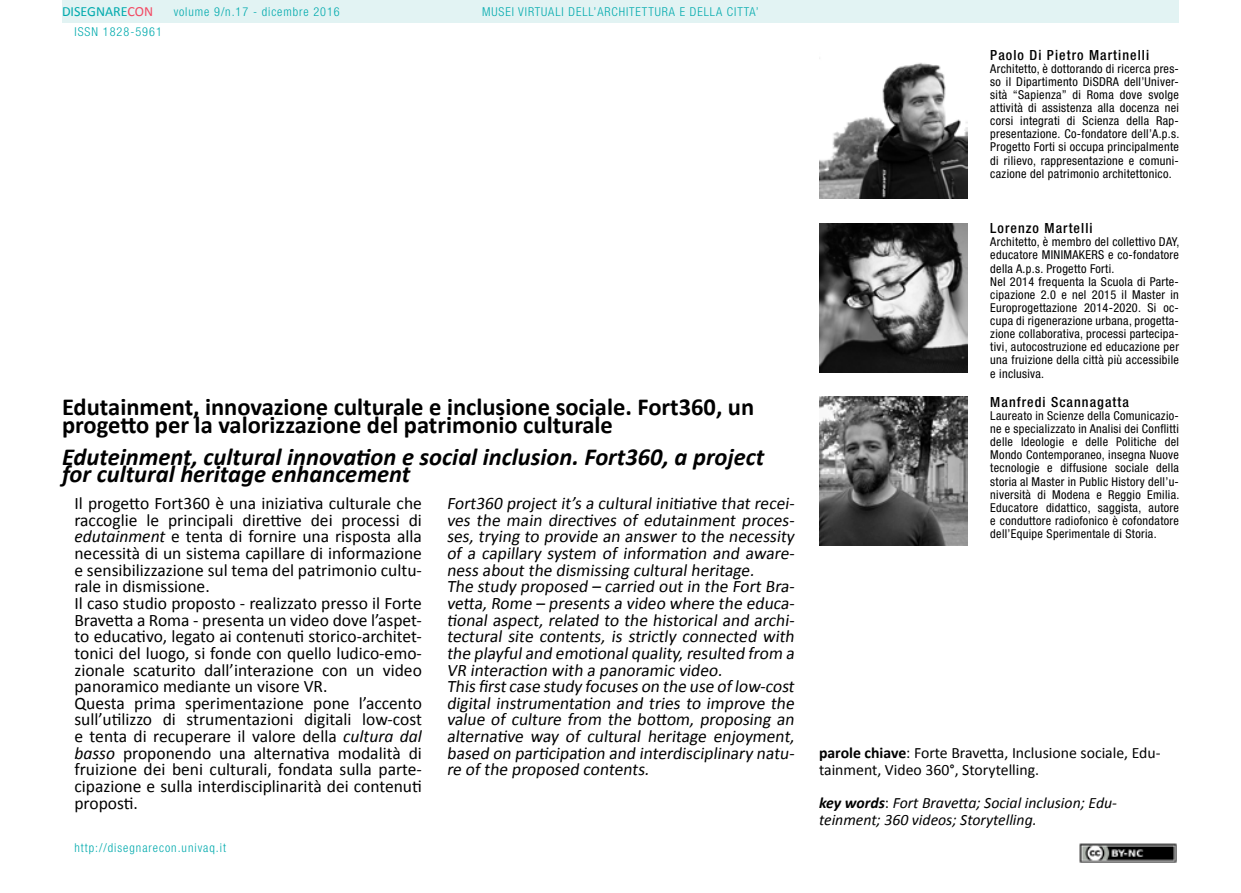
<style>
.page{position:relative;width:1241px;height:893px;background:#fff}
.page>*{position:absolute;margin:0;border:0;box-sizing:border-box;transform-origin:0 0}
.t1{font:700 24.5px/17.5px "Calibri";color:#000}
.t2{font:italic 700 24.5px/17.5px "Calibri";color:#000}
.t3{font:17.5px/16.6px "Calibri";color:#000}
.t4{font:15.75px/16.6px "Calibri";color:#000}
.t5{font:italic 15.75px/16.6px "Calibri";color:#000}
.t6{font:500 condensed 14px "Helvetica Neue LT Std";letter-spacing:.075em;color:#000}
.t7{font:14px "Calibri";color:#00aaad}
.t8{font:condensed 12.25px/13.1px "Helvetica Neue LT Std";letter-spacing:.025em;color:#000;text-align:justify}
.t9{font:300 condensed 12.25px "Helvetica Neue LT Std";letter-spacing:.075em;color:#00aaad}
.s1{color:#f24862}
.s2{font-style:italic}
.s3{font-weight:700}
.s4{font-style:normal}
</style>
<div class="page">
<div style="left:62px;top:0;width:1116px;height:23px;background:#e2f3f3"></div>
<img style="left:1079px;top:843px;width:97px;height:20px">
<img style="left:819px;top:58px;width:148px;height:140px">
<img style="left:819px;top:223px;width:148px;height:149px">
<img style="left:819px;top:397px;width:148px;height:149px">
<p class="t7" style="left:62px;top:3px;width:93px">DISEGNARE<span class="s1">CON</span></p>
<p class="t9" style="left:74px;top:24px;width:89px">ISSN 1828-5961</p>
<p class="t9" style="left:174px;top:5px;width:167px">volume 9/n.17 - dicembre 2016</p>
<p class="t9" style="left:482px;top:5px;width:278px">MUSEI VIRTUALI DELL’ARCHITETTURA E DELLA CITTA’</p>
<h1 class="t1" style="left:62px;top:397px;width:693px">Edutainment, innovazione culturale e inclusione sociale. Fort360, un progetto per la valorizzazione del patrimonio culturale</h1>
<h1 class="t2" style="left:62px;top:447px;width:703px">Eduteinment, cultural innovation e social inclusion. Fort360, a project for cultural heritage enhancement</h1>
<p class="t3" style="left:74px;top:494px;width:349px">Il progetto Fort360 è una iniziativa culturale che raccoglie le principali direttive dei processi di <span class="s2">edutainment</span> e tenta di fornire una risposta alla necessità di un sistema capillare di informazione e sensibilizzazione sul tema del patrimonio cultu&shy;rale in dismissione.<br>Il caso studio proposto - realizzato presso il Forte Bravetta a Roma - presenta un video dove l’aspet&shy;to educativo, legato ai contenuti storico-architet&shy;tonici del luogo, si fonde con quello ludico-emo&shy;zionale scaturito dall’interazione con un video panoramico mediante un visore VR.<br>Questa prima sperimentazione pone l’accento sull’utilizzo di strumentazioni digitali low-cost e tenta di recuperare il valore della <span class="s2">cultura dal basso</span> proponendo una alternativa modalità di fruizione dei beni culturali, fondata sulla parte&shy;cipazione e sulla interdisciplinarità dei contenuti proposti.</p>
<p class="t9" style="left:74px;top:841px;width:153px">http://disegnarecon.univaq.it</p>
<p class="t3" style="left:446px;top:494px;width:352px">Fort360 project it’s a cultural initiative that recei&shy;ves the main directives of edutainment proces&shy;ses, trying to provide an answer to the necessity of a capillary system of information and aware&shy;ness about the dismissing cultural heritage.<br>The study proposed – carried out in the Fort Bra&shy;vetta, Rome – presents a video where the educa&shy;tional aspect, related to the historical and archi&shy;tectural site contents, is strictly connected with the playfuland emotionalquality,resulted from a VR interaction with a panoramic video.<br>This first case study focuses on the use of low-cost digital instrumentation and tries to improve the value of culture from the bottom, proposing an alternative way of cultural heritage enjoyment, based on participation and interdisciplinary natu&shy;re of the proposed contents.</p>
<p class="t6" style="left:990px;top:46px;width:160px">Paolo Di Pietro Martinelli</p>
<p class="t8" style="left:990px;top:62px;width:190px">Architetto, è dottorando di ricerca pres&shy;so il Dipartimento DiSDRA dell’Univer&shy;sità “Sapienza” di Roma dove svolge attività di assistenza alla docenza nei corsi integrati di Scienza della Rap&shy;presentazione. Co-fondatore dell’A.p.s.<br>Progetto Forti si occupa principalmente di rilievo, rappresentazione e comuni&shy;cazione del patrimonio architettonico.</p>
<p class="t6" style="left:990px;top:220px;width:104px">Lorenzo Martelli</p>
<p class="t8" style="left:990px;top:235px;width:190px;text-align:left">Architetto, è membro del collettivo DAY, educatore MINIMAKERS e co-fondatore della A.p.s. Progetto Forti.<br>Nel 2014 frequenta la Scuola di Parte&shy;cipazione 2.0 e nel 2015 il Master in Europrogettazione 2014-2020. Si oc&shy;cupa di rigenerazione urbana, progetta&shy;zione collaborativa, processi partecipa&shy;tivi, autocostruzione ed educazione per una fruizione della città più accessibile e inclusiva.</p>
<p class="t6" style="left:990px;top:394px;width:140px">Manfredi Scannagatta</p>
<p class="t8" style="left:990px;top:409px;width:190px">Laureato in Scienze della Comunicazio&shy;ne e specializzato in Analisi dei Conflitti delle Ideologie e delle Politiche del Mondo Contemporaneo, insegna Nuove tecnologie e diffusione sociale della storia al Master in Public History dell’u&shy;niversità di Modena e Reggio Emilia.<br>Educatore didattico, saggista, autore e conduttore radiofonico è cofondatore dell’Equipe Sperimentale di Storia.</p>
<p class="t4" style="left:819px;top:744px;width:343px"><span class="s3">parole chiave</span>: Forte Bravetta, Inclusione sociale, Edu&shy;tainment, Video 360°, Storytelling.</p>
<p class="t5" style="left:819px;top:794px;width:299px"><span class="s3">key words</span><span class="s4">:</span> Fort Bravetta; Social inclusion; Edu&shy;teinment; 360 videos; Storytelling.</p>
</div>
